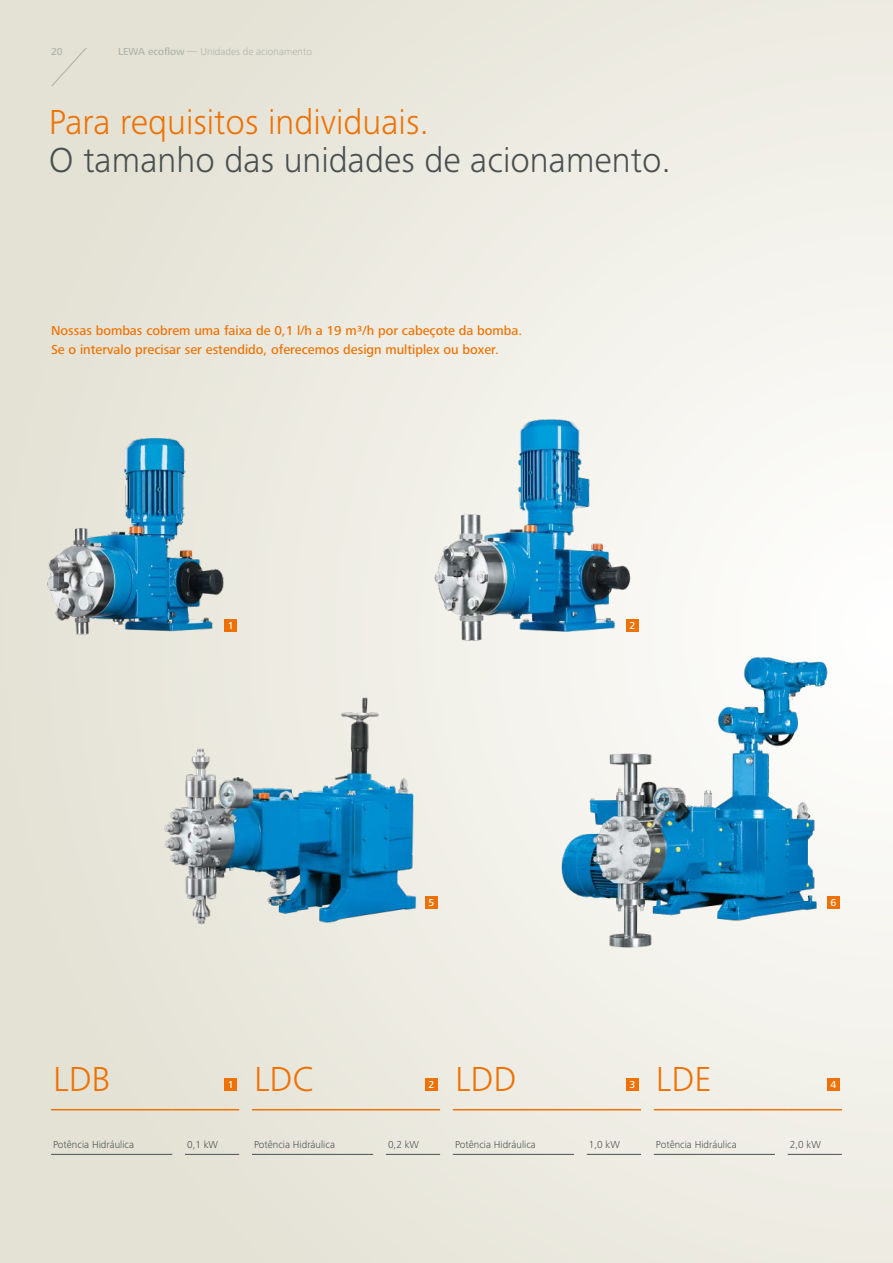
<style>
.page{position:relative;width:893px;height:1263px;background:#fff}
.page>*{position:absolute;margin:0;border:0;box-sizing:border-box;transform-origin:0 0}
.t1{font:300 36px "Frutiger Next LTW1 G";color:#ee7203}
.t2{font:300 36px "Frutiger Next LTW1 G";color:#494f51}
.t3{font:500 13.5px/19.2px "Frutiger Next LTW1 G";color:#ee7203}
.t4{font:300 10.5px "Frutiger Next LTW1 G";color:#494f51}
.t5{font:300 10.5px "Frutiger Next LTW1 G";color:#aeb3ab}
.t6{font:500 10.5px "Frutiger Next LTW1 G";color:#fff}
.t7{font:500 10.5px "Frutiger Next LTW1 G";color:#aeb3ab}
.s1{font-weight:500}
</style>
<div class="page">
<div style="left:0;top:0;width:893px;height:1263px;background:linear-gradient(to right,#e3e1d3,#f6f5f0)"></div>
<img style="left:423px;top:411px;width:215px;height:261px">
<img style="left:143px;top:668px;width:291px;height:319px">
<img style="left:543px;top:638px;width:294px;height:320px">
<img style="left:13px;top:426px;width:226px;height:230px">
<div style="left:224px;top:619px;width:13px;height:12px;background:#ee7203"></div>
<div style="left:626px;top:619px;width:13px;height:12px;background:#ee7203"></div>
<div style="left:425px;top:896px;width:13px;height:13px;background:#ee7203"></div>
<div style="left:827px;top:896px;width:13px;height:13px;background:#ee7203"></div>
<div style="left:49px;top:46px;width:40px;height:42px;background:#e4e2d4"></div>
<hr style="left:51px;top:1109px;width:121px;height:1px;background:#ee7203">
<svg style="left:172px;top:1109px;width:13px;height:1px"></svg>
<hr style="left:185px;top:1109px;width:54px;height:1px;background:#ee7203">
<hr style="left:252px;top:1109px;width:121px;height:1px;background:#ee7203">
<svg style="left:373px;top:1109px;width:13px;height:1px"></svg>
<hr style="left:386px;top:1109px;width:54px;height:1px;background:#ee7203">
<hr style="left:453px;top:1109px;width:121px;height:1px;background:#ee7203">
<svg style="left:574px;top:1109px;width:13px;height:1px"></svg>
<hr style="left:587px;top:1109px;width:54px;height:1px;background:#ee7203">
<hr style="left:654px;top:1109px;width:121px;height:1px;background:#ee7203">
<svg style="left:775px;top:1109px;width:13px;height:1px"></svg>
<hr style="left:788px;top:1109px;width:54px;height:1px;background:#ee7203">
<hr style="left:51px;top:1154px;width:121px;height:1px;background:#494f51">
<hr style="left:185px;top:1154px;width:54px;height:1px;background:#494f51">
<hr style="left:252px;top:1154px;width:121px;height:1px;background:#494f51">
<hr style="left:386px;top:1154px;width:54px;height:1px;background:#494f51">
<hr style="left:453px;top:1154px;width:121px;height:1px;background:#494f51">
<hr style="left:587px;top:1154px;width:54px;height:1px;background:#494f51">
<hr style="left:654px;top:1154px;width:121px;height:1px;background:#494f51">
<hr style="left:788px;top:1154px;width:54px;height:1px;background:#494f51">
<div style="left:224px;top:1078px;width:13px;height:12px;background:#ee7203"></div>
<div style="left:425px;top:1078px;width:13px;height:12px;background:#ee7203"></div>
<div style="left:626px;top:1078px;width:13px;height:12px;background:#ee7203"></div>
<div style="left:827px;top:1078px;width:13px;height:12px;background:#ee7203"></div>
<p class="t7" style="left:51px;top:46px;width:13px">20</p>
<p class="t5" style="left:118px;top:46px;width:195px"><span class="s1">LEWA ecoflow</span> — Unidades de acionamento</p>
<h1 class="t1" style="left:49px;top:101px;width:382px">Para requisitos individuais.</h1>
<h1 class="t2" style="left:49px;top:140px;width:624px">O tamanho das unidades de acionamento.</h1>
<p class="t3" style="left:51px;top:321px;width:473px">Nossas bombas cobrem uma faixa de 0,1 l/h a 19 m3/h por cabeçote da bomba.<br>Se o intervalo precisar ser estendido, oferecemos design multiplex ou boxer.</p>
<p class="t6" style="left:228px;top:619px;width:7px">1</p>
<p class="t6" style="left:630px;top:619px;width:7px">2</p>
<p class="t6" style="left:429px;top:897px;width:7px">5</p>
<p class="t6" style="left:830px;top:897px;width:7px">6</p>
<h1 class="t1" style="left:53px;top:1058px;width:59px">LDB</h1>
<h1 class="t1" style="left:254px;top:1058px;width:61px">LDC</h1>
<h1 class="t1" style="left:455px;top:1058px;width:63px">LDD</h1>
<h1 class="t1" style="left:656px;top:1058px;width:57px">LDE</h1>
<p class="t6" style="left:228px;top:1078px;width:7px">1</p>
<p class="t6" style="left:429px;top:1078px;width:7px">2</p>
<p class="t6" style="left:630px;top:1078px;width:7px">3</p>
<p class="t6" style="left:830px;top:1078px;width:7px">4</p>
<p class="t4" style="left:53px;top:1139px;width:82px">Potência Hidráulica</p>
<p class="t4" style="left:187px;top:1139px;width:32px">0,1 kW</p>
<p class="t4" style="left:254px;top:1139px;width:82px">Potência Hidráulica</p>
<p class="t4" style="left:388px;top:1139px;width:32px">0,2 kW</p>
<p class="t4" style="left:455px;top:1139px;width:82px">Potência Hidráulica</p>
<p class="t4" style="left:589px;top:1139px;width:32px">1,0 kW</p>
<p class="t4" style="left:656px;top:1139px;width:82px">Potência Hidráulica</p>
<p class="t4" style="left:790px;top:1139px;width:32px">2,0 kW</p>
</div>
